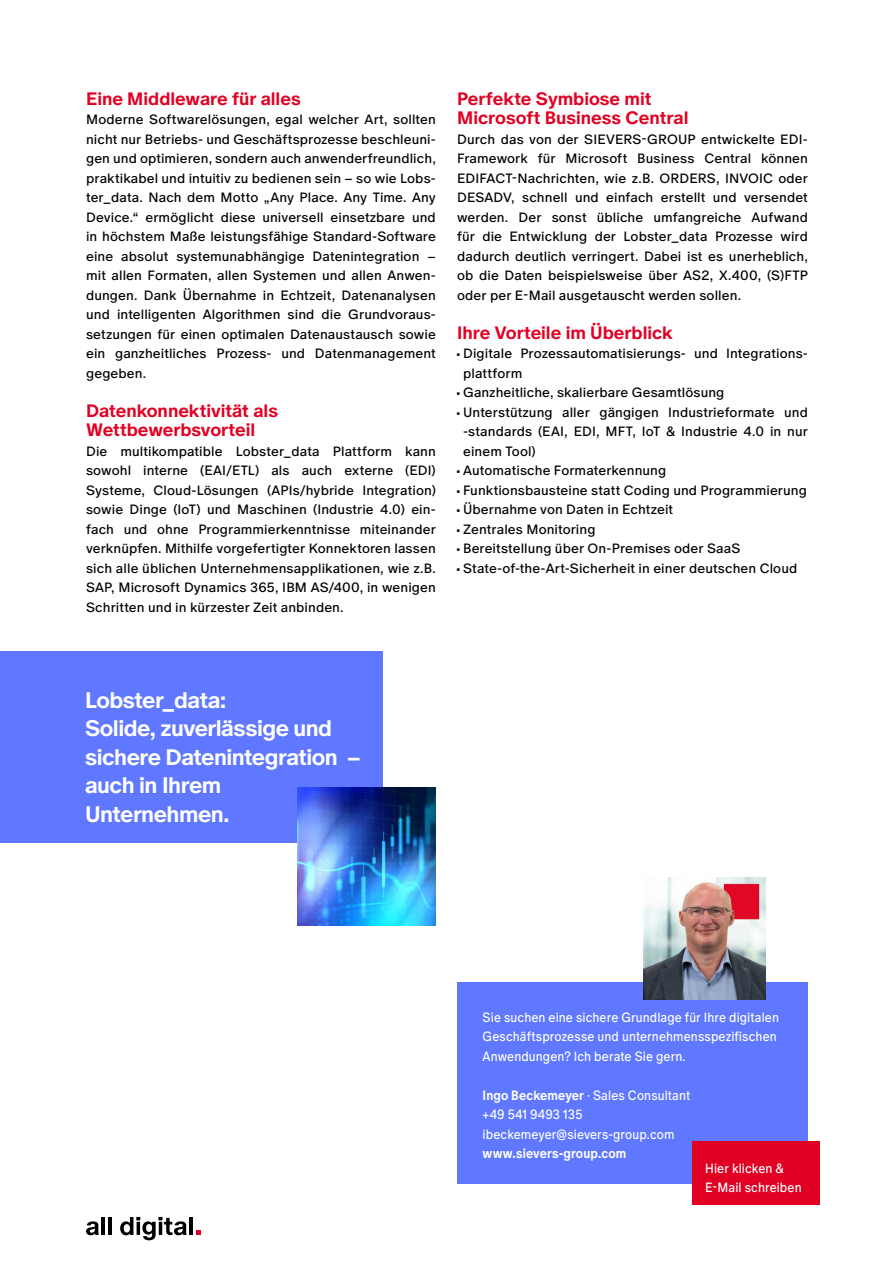
<style>
.page{position:relative;width:893px;height:1263px;background:#fff}
.page>*{position:absolute;margin:0;border:0;box-sizing:border-box;transform-origin:0 0}
.t1{font:700 22.5px/28.5px "ABC Oracle";letter-spacing:-.025em;color:#fff}
.t2{font:700 18px/19.5px "ABC Oracle";letter-spacing:-.005em;color:#e10023}
.t3{font:13.5px/19.5px "ABC Oracle";letter-spacing:.005em;color:#000;text-align:justify}
.t4{font:13.5px/19.5px "ABC Oracle";letter-spacing:.005em;color:#fff;scale:.9 1}
.t5{font:700 13.5px "ABC Oracle";letter-spacing:.01em;color:#fff;scale:.9 1}
.s1{font-family:"Franklin Gothic";font-weight:800}
.s2{font-weight:700}
.s3{font-family:"Netto OT";font-weight:700}
</style>
<div class="page">
<div style="left:457px;top:982px;width:351px;height:202px;background:#5f78ff"></div>
<img style="left:643px;top:878px;width:122px;height:122px">
<div style="left:692px;top:1141px;width:128px;height:64px;background:#e10023"></div>
<div style="left:0;top:651px;width:382px;height:192px;background:#5f78ff"></div>
<img style="left:298px;top:787px;width:138px;height:139px">
<svg style="left:196px;top:1230px;width:5px;height:5px"></svg>
<svg style="left:86px;top:1221px;width:13px;height:14px"></svg>
<hr style="left:101px;top:1217px;width:4px;height:18px;background:#000">
<hr style="left:108px;top:1217px;width:4px;height:18px;background:#000">
<svg style="left:120px;top:1217px;width:67px;height:23px"></svg>
<hr style="left:189px;top:1217px;width:4px;height:18px;background:#000">
<h2 class="t2" style="left:86px;top:88px;width:216px">Eine Middleware für alles</h2>
<p class="t3" style="left:86px;top:109px;width:351px">Moderne Softwarelösungen, egal welcher Art, sollten nicht nur Betriebs- und Geschäftsprozesse beschleuni&shy;gen und optimieren, sondern auch anwenderfreundlich, praktikabel und intuitiv zu bedienen sein – so wie Lobs&shy;ter_data. Nach dem Motto „Any Place. Any Time. Any Device.“ ermöglicht diese universell einsetzbare und in höchstem Maße leistungsfähige Standard-Software eine absolut systemunabhängige Datenintegration – mit allen Formaten, allen Systemen und allen Anwen&shy;dungen. Dank Übernahme in Echtzeit, Datenanalysen und intelligenten Algorithmen sind die Grundvoraus&shy;setzungen für einen optimalen Datenaustausch sowie ein ganzheitliches Prozess- und Datenmanagement gegeben.</p>
<h2 class="t2" style="left:86px;top:400px;width:193px">Datenkonnektivität als<br>Wettbewerbsvorteil</h2>
<p class="t3" style="left:86px;top:441px;width:351px">Die multikompatible Lobster_data Plattform kann sowohl interne (EAI/ETL) als auch externe (EDI)<br>Systeme, Cloud-Lösungen (APIs/hybride Integration) sowie Dinge (IoT) und Maschinen (Industrie 4.0) ein&shy;fach und ohne Programmierkenntnisse miteinander verknüpfen. Mithilfe vorgefertigter Konnektoren lassen sich alle üblichen Unternehmensapplikationen, wie z.B.<br>SAP, Microsoft Dynamics 365, IBM AS/400, in wenigen Schritten und in kürzester Zeit anbinden.</p>
<h2 class="t2" style="left:457px;top:88px;width:233px">Perfekte Symbiose mit<br>Microsoft Business Central</h2>
<p class="t3" style="left:457px;top:129px;width:352px">Durch das von der SIEVERS-GROUP entwickelte EDI-Framework für Microsoft Business Central können EDIFACT-Nachrichten, wie z.B. ORDERS, INVOIC oder DESADV, schnell und einfach erstellt und versendet werden. Der sonst übliche umfangreiche Aufwand für die Entwicklung der Lobster_data Prozesse wird dadurch deutlich verringert. Dabei ist es unerheblich, ob die Daten beispielsweise über AS2, X.400, (S)FTP oder per E-Mail ausgetauscht werden sollen.</p>
<h2 class="t2" style="left:457px;top:322px;width:217px">Ihre Vorteile im Überblick</h2>
<p class="t3" style="left:457px;top:343px;width:352px"><span class="s1">·</span> Digitale Prozessautomatisierungs- und Integrations-</p>
<p class="t3" style="left:463px;top:363px;width:61px">plattform</p>
<p class="t3" style="left:457px;top:382px;width:269px"><span class="s1">·</span> Ganzheitliche, skalierbare Gesamtlösung</p>
<p class="t3" style="left:457px;top:402px;width:352px"><span class="s1">·</span> Unterstützung aller gängigen Industrieformate und</p>
<p class="t3" style="left:463px;top:421px;width:346px">-standards (EAI, EDI, MFT, IoT &amp; Industrie 4.0 in nur</p>
<p class="t3" style="left:463px;top:441px;width:74px">einem Tool)</p>
<p class="t3" style="left:457px;top:460px;width:211px"><span class="s1">·</span> Automatische Formaterkennung</p>
<p class="t3" style="left:457px;top:480px;width:351px"><span class="s1">·</span> Funktionsbausteine statt Coding und Programmierung</p>
<p class="t3" style="left:457px;top:499px;width:218px"><span class="s1">·</span> Übernahme von Daten in Echtzeit</p>
<p class="t3" style="left:457px;top:519px;width:140px"><span class="s1">·</span> Zentrales Monitoring</p>
<p class="t3" style="left:457px;top:538px;width:285px"><span class="s1">·</span> Bereitstellung über On-Premises oder SaaS</p>
<p class="t3" style="left:457px;top:558px;width:342px"><span class="s1">·</span> State-of-the-Art-Sicherheit in einer deutschen Cloud</p>
<h1 class="t1" style="left:85px;top:684px;width:277px">Lobster_data:<br>Solide, zuverlässige und sichere Datenintegration – auch in Ihrem<br>Unternehmen.</h1>
<p class="t4" style="left:483px;top:1006px;width:331px">Sie suchen eine sichere Grundlage für Ihre digitalen<br>Geschäftsprozesse und unternehmensspezifischen<br>Anwendungen? Ich berate Sie gern.</p>
<p class="t4" style="left:483px;top:1084px;width:232px"><span class="s2">Ingo Beckemeyer</span> <span class="s3">·</span> Sales Consultant +49 541 9493 135 ibeckemeyer@sievers-group.com</p>
<p class="t5" style="left:483px;top:1143px;width:161px">www.sievers-group.com</p>
<p class="t4" style="left:705px;top:1158px;width:109px">Hier klicken &amp;<br>E-Mail schreiben</p>
</div>
